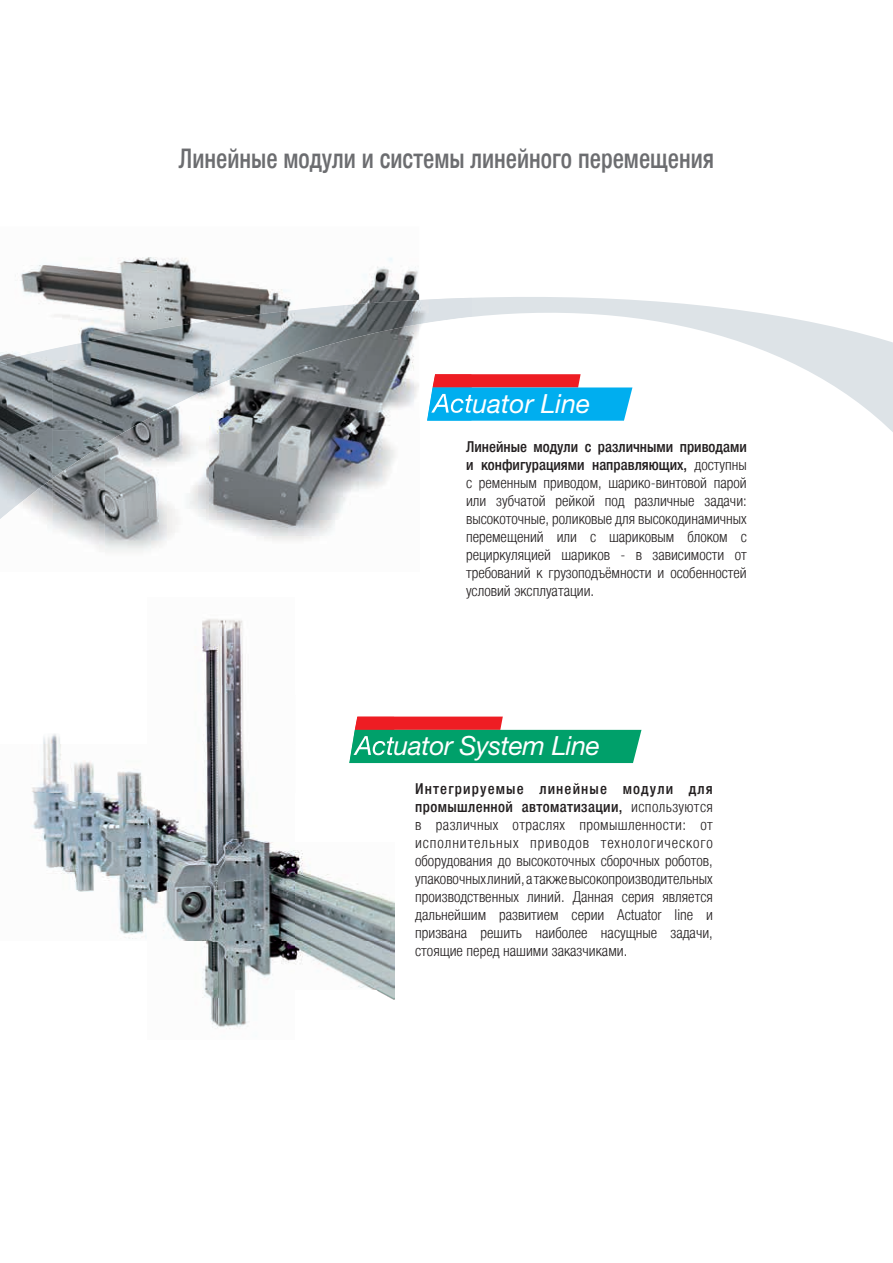
<style>
.page{position:relative;width:893px;height:1263px;background:#fff}
.page>*{position:absolute;margin:0;border:0;box-sizing:border-box;transform-origin:0 0}
.t1{font:500 condensed 27px "Helvetica Neue LTCYR";color:#6c6d70;scale:.9 1}
.t2{font:italic 26.4px "Helvetica Neue LT Std";letter-spacing:-.015em;color:#fff}
.t3{font:300 condensed 15px/18px "Helvetica Neue LTCYR";color:#231f20;text-align:justify}
.s1{font-weight:500}
</style>
<div class="page">
<svg style="left:394px;top:297px;width:499px;height:703px"></svg>
<img style="left:32px;top:619px;width:362px;height:410px">
<svg style="left:349px;top:716px;width:292px;height:47px"></svg>
<img style="left:353px;top:736px;width:41px;height:24px">
<img style="left:15px;top:257px;width:142px;height:64px">
<img style="left:157px;top:258px;width:262px;height:58px">
<img style="left:419px;top:294px;width:53px;height:4px">
<img style="left:157px;top:316px;width:52px;height:5px">
<img style="left:52px;top:321px;width:157px;height:109px">
<img style="left:209px;top:303px;width:158px;height:21px">
<img style="left:367px;top:298px;width:105px;height:26px">
<img style="left:0;top:349px;width:52px;height:129px">
<img style="left:52px;top:430px;width:53px;height:14px">
<img style="left:209px;top:324px;width:210px;height:248px">
<img style="left:419px;top:317px;width:53px;height:255px">
<img style="left:105px;top:388px;width:105px;height:184px">
<img style="left:52px;top:444px;width:53px;height:106px">
<img style="left:0;top:478px;width:52px;height:50px">
<svg style="left:427px;top:374px;width:205px;height:47px;background:#5399c5"></svg>
<img style="left:431px;top:394px;width:41px;height:19px">
<h1 class="t1" style="left:179px;top:144px;width:596px">Линейные модули и системы линейного перемещения</h1>
<h2 class="t2" style="left:433px;top:387px;width:159px">Actuator Line</h2>
<p class="t3" style="left:466px;top:438px;width:282px"><span class="s1">Линейные модули с различными приводами и конфигурациями направляющих,</span> доступны с ременным приводом, шарико-винтовой парой или зубчатой рейкой под различные задачи: высокоточные, роликовые для высокодинамичных перемещений или с шариковым блоком с рециркуляцией шариков - в зависимости от требований к грузоподъёмности и особенностей условий эксплуатации.</p>
<h2 class="t2" style="left:355px;top:730px;width:247px">Actuator System Line</h2>
<p class="t3" style="left:415px;top:780px;width:299px"><span class="s1">Интегрируемые линейные модули для промышленной автоматизации,</span> используются в различных отраслях промышленности: от исполнительных приводов технологического оборудования до высокоточных сборочных роботов, упаковочных линий, а также высокопроизводительных производственных линий. Данная серия является дальнейшим развитием серии Actuator line и призвана решить наиболее насущные задачи, стоящие перед нашими заказчиками.</p>
</div>
